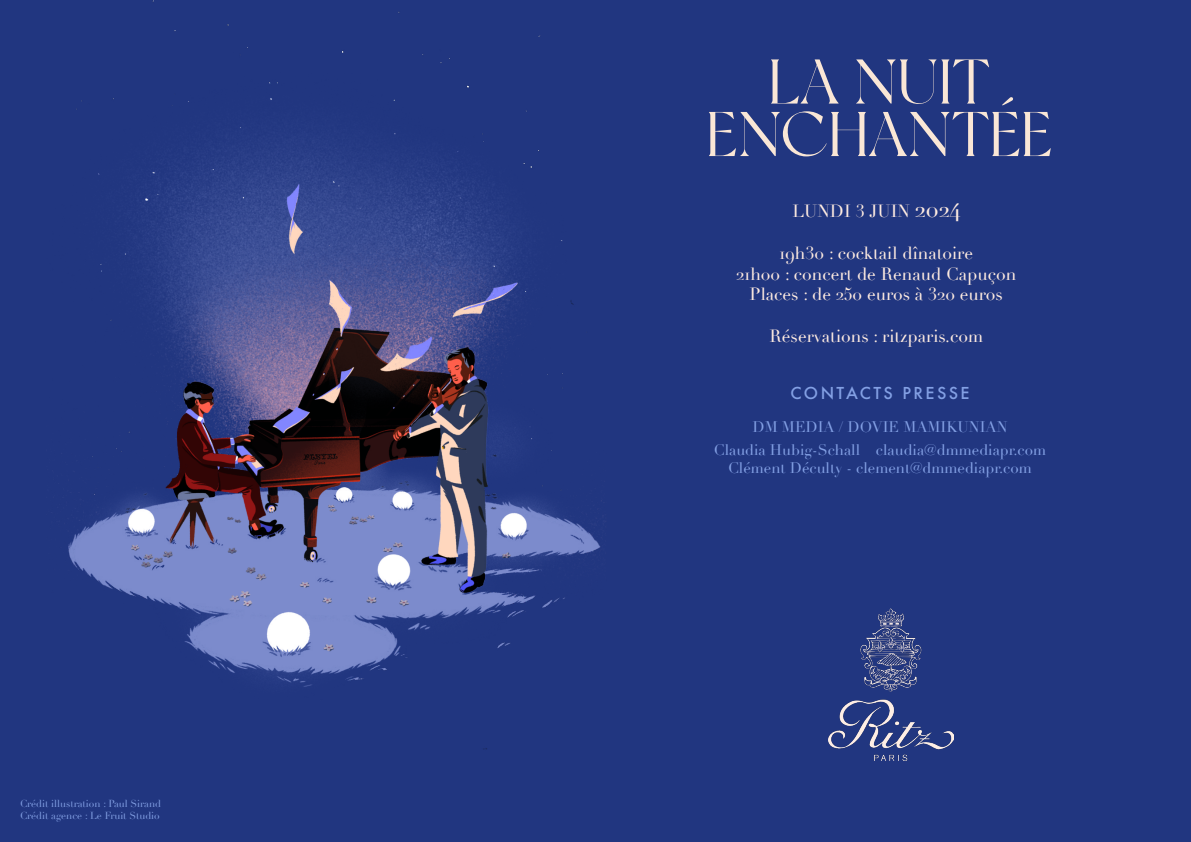
<style>
.page{position:relative;width:1191px;height:842px;background:#213680}
.page>*{position:absolute;margin:0;border:0;box-sizing:border-box;transform-origin:0 0}
.t1{font:63px/52.5px "New York";color:#fae7d6;text-align:center}
.t2{font:17.3px/20.8px "Didot";color:#ffece1;text-align:center}
.t3{font:500 16px "Futura";letter-spacing:.15em;color:#83a0e4}
.t4{font:15px/23px "Didot";color:#83a0e4;text-align:center}
.t5{font:10px/12px "Didot";color:#819ee2}
.s1{font-size:23.1px}
</style>
<div class="page">
<img style="left:829px;top:608px;width:124px;height:152px">
<img style="left:68px;top:0;width:534px;height:750px">
<p class="t5" style="left:20px;top:798px;width:143px">Crédit illustration : Paul Sirand<br>Crédit agence : Le Fruit Studio</p>
<h1 class="t1" style="left:706px;top:56px;width:348px">LA NUIT<br>ENCHANTÉE</h1>
<p class="t2" style="left:792px;top:201px;width:169px">LUNDI 3 JUIN <span class="s1">2024</span></p>
<p class="t2" style="left:736px;top:243px;width:281px">19h30 : cocktail dînatoire<br>21h00 : concert de Renaud Capuçon<br>Places : de 250 euros à 320 euros</p>
<p class="t2" style="left:769px;top:326px;width:215px">Réservations : ritzparis.com</p>
<p class="t3" style="left:790px;top:382px;width:181px">CONTACTS PRESSE</p>
<p class="t4" style="left:714px;top:416px;width:334px">DM MEDIA / DOVIE MAMIKUNIAN<br>Claudia Hubig-Schall – claudia@dmmediapr.com</p>
<p class="t4" style="left:728px;top:457px;width:305px">Clément Déculty - clement@dmmediapr.com</p>
</div>
